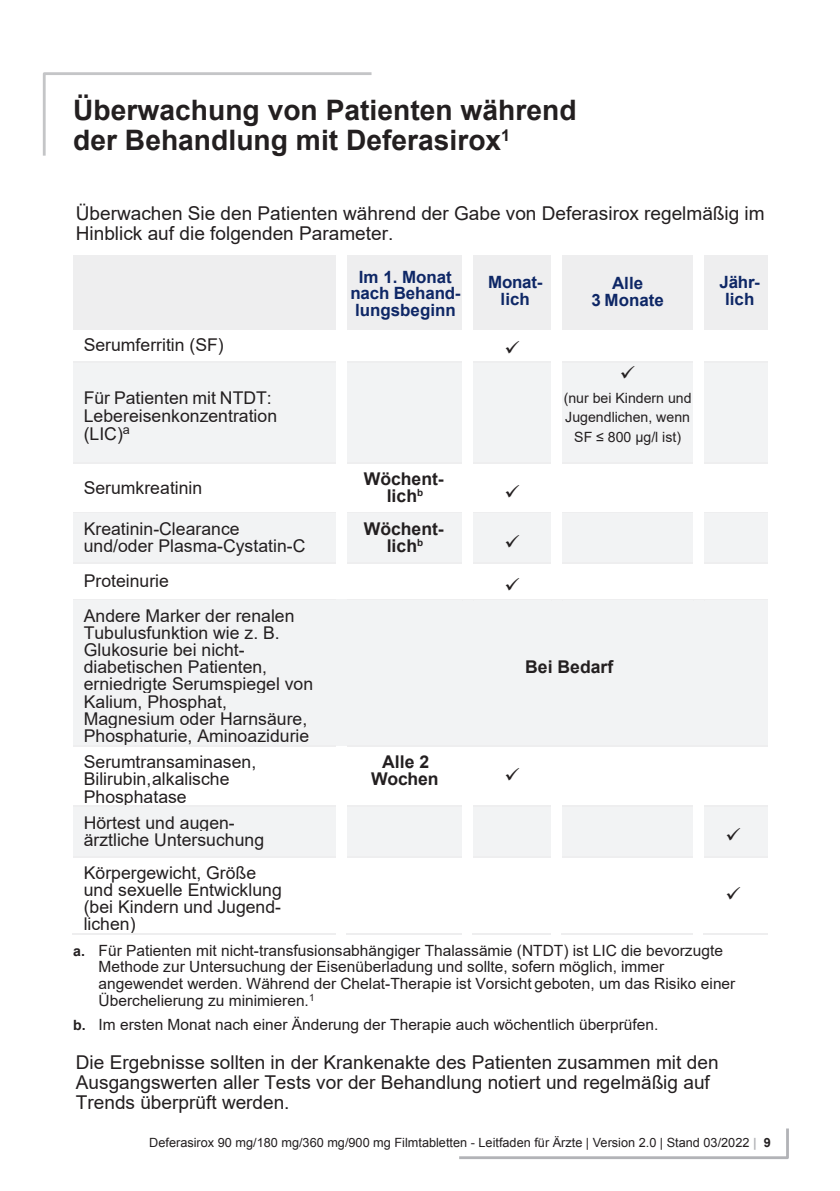
<style>
.page{position:relative;width:840px;height:1191px;background:#fff}
.page>*{position:absolute;margin:0;border:0;box-sizing:border-box;transform-origin:0 0}
.t1{font:700 28.2px/30.2px "Arial";color:#231f20}
.t2{font:19px/19.8px "Arial";color:#231f20}
.t3{font:17.6px/17.2px "Arial";color:#231f20}
.t4{font:700 17.6px/17px "Arial";color:#231f20;text-align:center}
.t5{font:700 17px/16.2px "Arial";color:#0e2766;text-align:center}
.t6{font:15.4px/16.6px "Arial";color:#231f20}
.t7{font:14.2px/19.4px "Arial";color:#231f20;text-align:center}
.t8{font:12.6px "Arial";color:#231f20}
.s1{font-weight:700;font-size:14.2px}
.s2{font-weight:700;color:#b2b3b7}
.s3{font-weight:700}
.s4{font-weight:700;color:#c4c5c7}
</style>
<div class="page">
<svg style="left:43px;top:72px;width:329px;height:84px"></svg>
<div style="left:74px;top:255px;width:262px;height:74px;background:#eeeeef"></div>
<div style="left:347px;top:255px;width:115px;height:74px;background:#eeeeef"></div>
<div style="left:473px;top:255px;width:77px;height:74px;background:#eeeeef"></div>
<div style="left:562px;top:255px;width:130px;height:74px;background:#eeeeef"></div>
<div style="left:704px;top:255px;width:63px;height:74px;background:#eeeeef"></div>
<div style="left:74px;top:363px;width:262px;height:99px;background:#f2f3f4"></div>
<div style="left:347px;top:363px;width:115px;height:99px;background:#f2f3f4"></div>
<div style="left:473px;top:363px;width:77px;height:99px;background:#f2f3f4"></div>
<div style="left:562px;top:363px;width:130px;height:26px;background:#f2f3f4"></div>
<div style="left:562px;top:389px;width:130px;height:20px;background:#f2f3f4"></div>
<div style="left:562px;top:409px;width:130px;height:19px;background:#f2f3f4"></div>
<div style="left:562px;top:428px;width:130px;height:20px;background:#f2f3f4"></div>
<div style="left:562px;top:448px;width:130px;height:14px;background:#f2f3f4"></div>
<div style="left:704px;top:363px;width:63px;height:99px;background:#f2f3f4"></div>
<hr style="left:74px;top:362px;width:262px;height:1px;background:#eeeeef">
<hr style="left:347px;top:362px;width:115px;height:1px;background:#eeeeef">
<hr style="left:473px;top:362px;width:77px;height:1px;background:#eeeeef">
<hr style="left:562px;top:362px;width:130px;height:1px;background:#eeeeef">
<hr style="left:704px;top:362px;width:63px;height:1px;background:#eeeeef">
<hr style="left:74px;top:462px;width:262px;height:1px;background:#eeeeef">
<hr style="left:347px;top:462px;width:115px;height:1px;background:#eeeeef">
<hr style="left:473px;top:462px;width:77px;height:1px;background:#eeeeef">
<hr style="left:562px;top:462px;width:130px;height:1px;background:#eeeeef">
<hr style="left:704px;top:462px;width:63px;height:1px;background:#eeeeef">
<div style="left:74px;top:514px;width:262px;height:48px;background:#f2f3f4"></div>
<div style="left:347px;top:514px;width:115px;height:48px;background:#f2f3f4"></div>
<div style="left:473px;top:514px;width:77px;height:48px;background:#f2f3f4"></div>
<div style="left:562px;top:514px;width:130px;height:48px;background:#f2f3f4"></div>
<div style="left:704px;top:514px;width:63px;height:48px;background:#f2f3f4"></div>
<hr style="left:74px;top:512px;width:262px;height:2px;background:#eeeeef">
<hr style="left:347px;top:512px;width:115px;height:2px;background:#eeeeef">
<hr style="left:473px;top:512px;width:77px;height:2px;background:#eeeeef">
<hr style="left:562px;top:512px;width:130px;height:2px;background:#eeeeef">
<hr style="left:704px;top:512px;width:63px;height:2px;background:#eeeeef">
<hr style="left:74px;top:562px;width:262px;height:2px;background:#eeeeef">
<hr style="left:347px;top:562px;width:115px;height:2px;background:#eeeeef">
<hr style="left:473px;top:562px;width:77px;height:2px;background:#eeeeef">
<hr style="left:562px;top:562px;width:130px;height:2px;background:#eeeeef">
<hr style="left:704px;top:562px;width:63px;height:2px;background:#eeeeef">
<div style="left:74px;top:600px;width:262px;height:25px;background:#f2f3f4"></div>
<div style="left:74px;top:625px;width:262px;height:17px;background:#f2f3f4"></div>
<div style="left:74px;top:642px;width:262px;height:17px;background:#f2f3f4"></div>
<div style="left:74px;top:659px;width:262px;height:17px;background:#f2f3f4"></div>
<div style="left:74px;top:676px;width:262px;height:17px;background:#f2f3f4"></div>
<div style="left:74px;top:693px;width:262px;height:18px;background:#f2f3f4"></div>
<div style="left:74px;top:711px;width:262px;height:17px;background:#f2f3f4"></div>
<div style="left:74px;top:728px;width:262px;height:17px;background:#f2f3f4"></div>
<div style="left:336px;top:600px;width:11px;height:145px;background:#f2f3f4"></div>
<div style="left:347px;top:600px;width:115px;height:145px;background:#f2f3f4"></div>
<div style="left:462px;top:600px;width:230px;height:145px;background:#f2f3f4"></div>
<div style="left:692px;top:600px;width:12px;height:145px;background:#f2f3f4"></div>
<div style="left:704px;top:600px;width:63px;height:145px;background:#f2f3f4"></div>
<hr style="left:74px;top:599px;width:262px;height:1px;background:#eeeeef">
<hr style="left:347px;top:599px;width:115px;height:1px;background:#eeeeef">
<svg style="left:462px;top:599px;width:12px;height:1px"></svg>
<hr style="left:474px;top:599px;width:76px;height:1px;background:#eeeeef">
<svg style="left:550px;top:599px;width:13px;height:1px"></svg>
<hr style="left:563px;top:599px;width:129px;height:1px;background:#eeeeef">
<svg style="left:692px;top:599px;width:13px;height:1px"></svg>
<hr style="left:705px;top:599px;width:62px;height:1px;background:#eeeeef">
<hr style="left:74px;top:745px;width:262px;height:1px;background:#eeeeef">
<hr style="left:347px;top:745px;width:115px;height:1px;background:#eeeeef">
<svg style="left:462px;top:745px;width:12px;height:1px"></svg>
<hr style="left:474px;top:745px;width:76px;height:1px;background:#eeeeef">
<svg style="left:550px;top:745px;width:13px;height:1px"></svg>
<hr style="left:563px;top:745px;width:129px;height:1px;background:#eeeeef">
<svg style="left:692px;top:745px;width:13px;height:1px"></svg>
<hr style="left:705px;top:745px;width:62px;height:1px;background:#eeeeef">
<div style="left:74px;top:807px;width:262px;height:49px;background:#f2f3f4"></div>
<div style="left:347px;top:807px;width:115px;height:49px;background:#f2f3f4"></div>
<div style="left:473px;top:807px;width:77px;height:49px;background:#f2f3f4"></div>
<div style="left:562px;top:807px;width:130px;height:49px;background:#f2f3f4"></div>
<div style="left:704px;top:807px;width:63px;height:49px;background:#f2f3f4"></div>
<hr style="left:74px;top:805px;width:262px;height:2px;background:#eeeeef">
<hr style="left:347px;top:805px;width:115px;height:2px;background:#eeeeef">
<hr style="left:473px;top:805px;width:77px;height:2px;background:#eeeeef">
<hr style="left:562px;top:805px;width:130px;height:2px;background:#eeeeef">
<hr style="left:704px;top:805px;width:63px;height:2px;background:#eeeeef">
<hr style="left:74px;top:856px;width:262px;height:1px;background:#eeeeef">
<hr style="left:347px;top:856px;width:115px;height:1px;background:#eeeeef">
<hr style="left:473px;top:856px;width:77px;height:1px;background:#eeeeef">
<hr style="left:562px;top:856px;width:130px;height:1px;background:#eeeeef">
<hr style="left:704px;top:856px;width:63px;height:1px;background:#eeeeef">
<hr style="left:73px;top:933px;width:263px;height:2px;background:#eeeeef">
<hr style="left:346px;top:933px;width:116px;height:2px;background:#eeeeef">
<hr style="left:472px;top:933px;width:78px;height:2px;background:#eeeeef">
<hr style="left:561px;top:933px;width:131px;height:2px;background:#eeeeef">
<hr style="left:703px;top:933px;width:64px;height:2px;background:#eeeeef">
<svg style="left:459px;top:1128px;width:330px;height:31px"></svg>
<h1 class="t1" style="left:73px;top:95px;width:504px">Überwachung von Patienten während der Behandlung mit Deferasirox<sup>1</sup></h1>
<p class="t2" style="left:76px;top:203px;width:690px">Überwachen Sie den Patienten während der Gabe von Deferasirox regelmäßig im<br>Hinblick auf die folgenden Parameter.</p>
<p class="t5" style="left:350px;top:269px;width:112px">Im 1. Monat nach Behand&shy;lungsbeginn</p>
<p class="t5" style="left:488px;top:274px;width:56px">Monat&shy;lich</p>
<p class="t5" style="left:591px;top:274px;width:74px;line-height:17px">Alle<br>3 Monate</p>
<p class="t5" style="left:719px;top:274px;width:42px">Jähr&shy;lich</p>
<p class="t3" style="left:84px;top:336px;width:141px">Serumferritin (SF)</p>
<p class="t3" style="left:84px;top:389px;width:195px;line-height:17.8px">Für Patienten mit NTDT:<br>Lebereisenkonzentration (LIC)<sup>a</sup></p>
<p class="t7" style="left:563px;top:388px;width:129px">(nur bei Kindern und<br>Jugendlichen, wenn<br>SF ≤ 800 μg/l ist)</p>
<p class="t3" style="left:84px;top:479px;width:120px">Serumkreatinin</p>
<p class="t4" style="left:364px;top:470px;width:81px">Wöchent&shy;lich<sup>b</sup></p>
<p class="t3" style="left:84px;top:520px;width:223px">Kreatinin-Clearance und/oder Plasma-Cystatin-C</p>
<p class="t4" style="left:364px;top:520px;width:81px">Wöchent&shy;lich<sup>b</sup></p>
<p class="t3" style="left:84px;top:572px;width:87px">Proteinurie</p>
<p class="t3" style="left:84px;top:606px;width:231px">Andere Marker der renalen<br>Tubulusfunktion wie z. B.<br>Glukosurie bei nicht&shy;diabetischen Patienten, erniedrigte Serumspiegel von<br>Kalium, Phosphat,<br>Magnesium oder Harnsäure,<br>Phosphaturie, Aminoazidurie</p>
<p class="t4" style="left:525px;top:658px;width:90px">Bei Bedarf</p>
<p class="t3" style="left:84px;top:753px;width:174px">Serumtransaminasen,<br>Bilirubin, alkalische<br>Phosphatase</p>
<p class="t4" style="left:371px;top:753px;width:69px">Alle 2<br>Wochen</p>
<p class="t3" style="left:84px;top:813px;width:182px">Hörtest und augen&shy;ärztliche Untersuchung</p>
<p class="t3" style="left:84px;top:863px;width:199px">Körpergewicht, Größe und sexuelle Entwicklung (bei Kindern und Jugend&shy;lichen)</p>
<p class="t6" style="left:99px;top:942px;width:638px;text-indent:-25px"><span class="s1">a.</span> Für Patienten mit nicht-transfusionsabhängiger Thalassämie (NTDT) ist LIC die bevorzugte Methode zur Untersuchung der Eisenüberladung und sollte, sofern möglich, immer angewendet werden. Während der Chelat-Therapie ist Vorsicht geboten, um das Risiko einer Überchelierung zu minimieren.<sup>1</sup></p>
<p class="t6" style="left:73px;top:1015px;width:586px"><span class="s1">b.</span> Im ersten Monat nach einer Änderung der Therapie auch wöchentlich überprüfen.</p>
<p class="t2" style="left:76px;top:1052px;width:644px">Die Ergebnisse sollten in der Krankenakte des Patienten zusammen mit den<br>Ausgangswerten aller Tests vor der Behandlung notiert und regelmäßig auf<br>Trends überprüft werden.</p>
<p class="t8" style="left:149px;top:1134px;width:622px">Deferasirox 90 mg/180 mg/360 mg/900 mg Filmtabletten - Leitfaden für Ärzte | Version 2.0 | Stand 03/2022 <span class="s2">|</span> <span class="s3">9</span></p>
<p class="t8" style="left:146px;top:1132px;width:622px">Deferasirox 90 mg/180 mg/360 mg/900 mg Filmtablet en - Leitfaden für Ärzte | Version 2.0 | Stand 03/2022 <span class="s4">|</span> <span class="s3">9</span></p>
</div>
